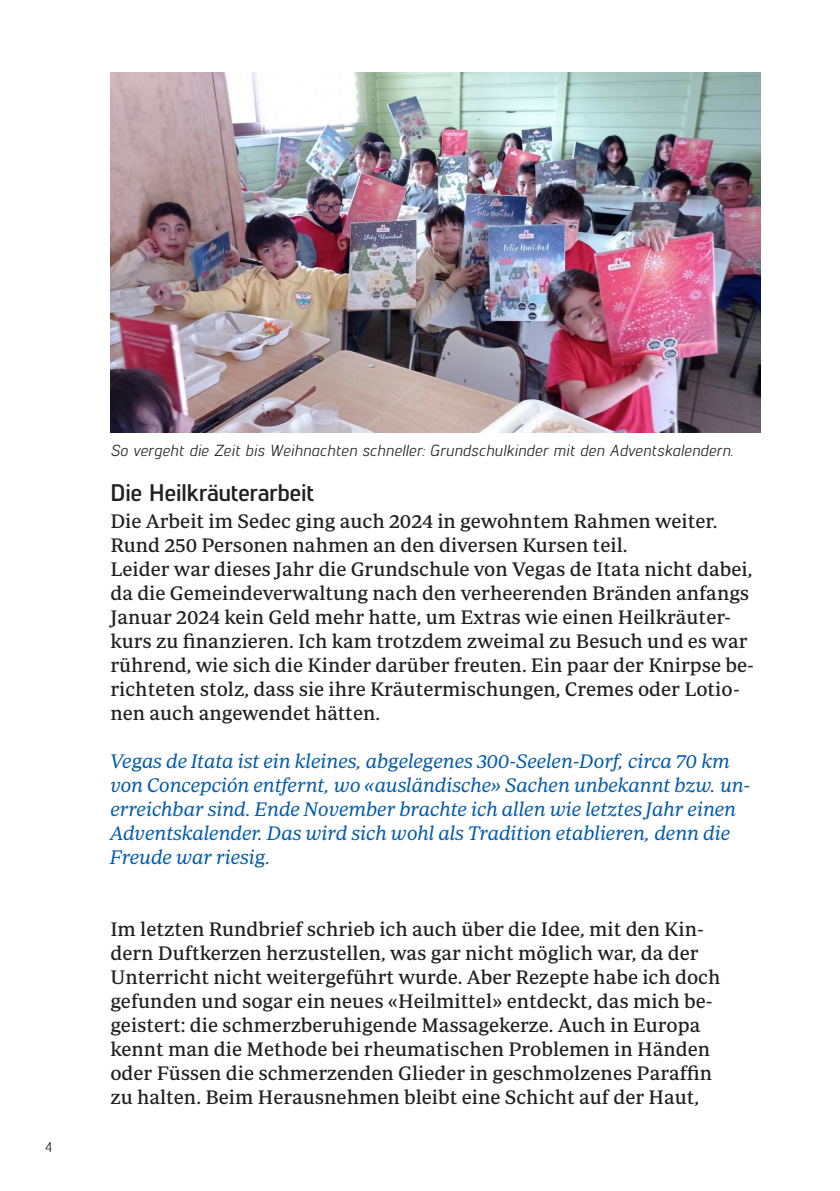
<style>
.page{position:relative;width:840px;height:1191px;background:#fff}
.page>*{position:absolute;margin:0;border:0;box-sizing:border-box;transform-origin:0 0}
.Titel{font:700 24px "Lintel M21";color:#231f20}
.Text{font:20px/24px "Periodico Text";color:#231f20}
.Legende{font:20px/24px "Periodico Text M21 Lg It";color:#015aaa}
.Legende-2{font:italic 16px "Lintel M21";letter-spacing:.01em;color:#231f20}
.t1{font:14px "Lintel";color:#231f20}
</style>
<div class="page">
<img style="left:110px;top:73px;width:650px;height:359px">
<p class="t1" style="left:45px;top:1138px;width:9px">4</p>
<p class="Legende-2" style="left:110px;top:439px;width:623px">So vergeht die Zeit bis Weihnachten schneller: Grundschulkinder mit den Adventskalendern.</p>
<p class="Titel" style="left:110px;top:476px;width:205px">Die Heilkräuterarbeit</p>
<p class="Text" style="left:110px;top:509px;width:608px">Die Arbeit im Sedec ging auch 2024 in gewohntem Rahmen weiter.<br>Rund 250 Personen nahmen an den diversen Kursen teil.</p>
<p class="Text" style="left:110px;top:557px;width:644px">Leider war dieses Jahr die Grundschule von Vegas de Itata nicht dabei, da die Gemeindeverwaltung nach den verheerenden Bränden anfangs Januar 2024 kein Geld mehr hatte, um Extras wie einen Heilkräuter&shy;kurs zu finanzieren. Ich kam trotzdem zweimal zu Besuch und es war rührend, wie sich die Kinder darüber freuten. Ein paar der Knirpse be&shy;richteten stolz, dass sie ihre Kräutermischungen, Cremes oder Lotio&shy;nen auch angewendet hätten.</p>
<p class="Legende" style="left:110px;top:749px;width:641px">Vegas de Itata ist ein kleines, abgelegenes 300-Seelen-Dorf, circa 70 km von Concepción entfernt, wo «ausländische» Sachen unbekannt bzw. un&shy;erreichbar sind. Ende November brachte ich allen wie letztes Jahr einen Adventskalender. Das wird sich wohl als Tradition etablieren, denn die Freude war riesig.</p>
<p class="Text" style="left:110px;top:917px;width:611px">Im letzten Rundbrief schrieb ich auch über die Idee, mit den Kin&shy;dern Duftkerzen herzustellen, was gar nicht möglich war, da der Unterricht nicht weitergeführt wurde. Aber Rezepte habe ich doch gefunden und sogar ein neues «Heilmittel» entdeckt, das mich be&shy;geistert: die schmerzberuhigende Massagekerze. Auch in Europa kennt man die Methode bei rheumatischen Problemen in Händen oder Füssen die schmerzenden Glieder in geschmolzenes Paraffin zu halten. Beim Herausnehmen bleibt eine Schicht auf der Haut,</p>
</div>
